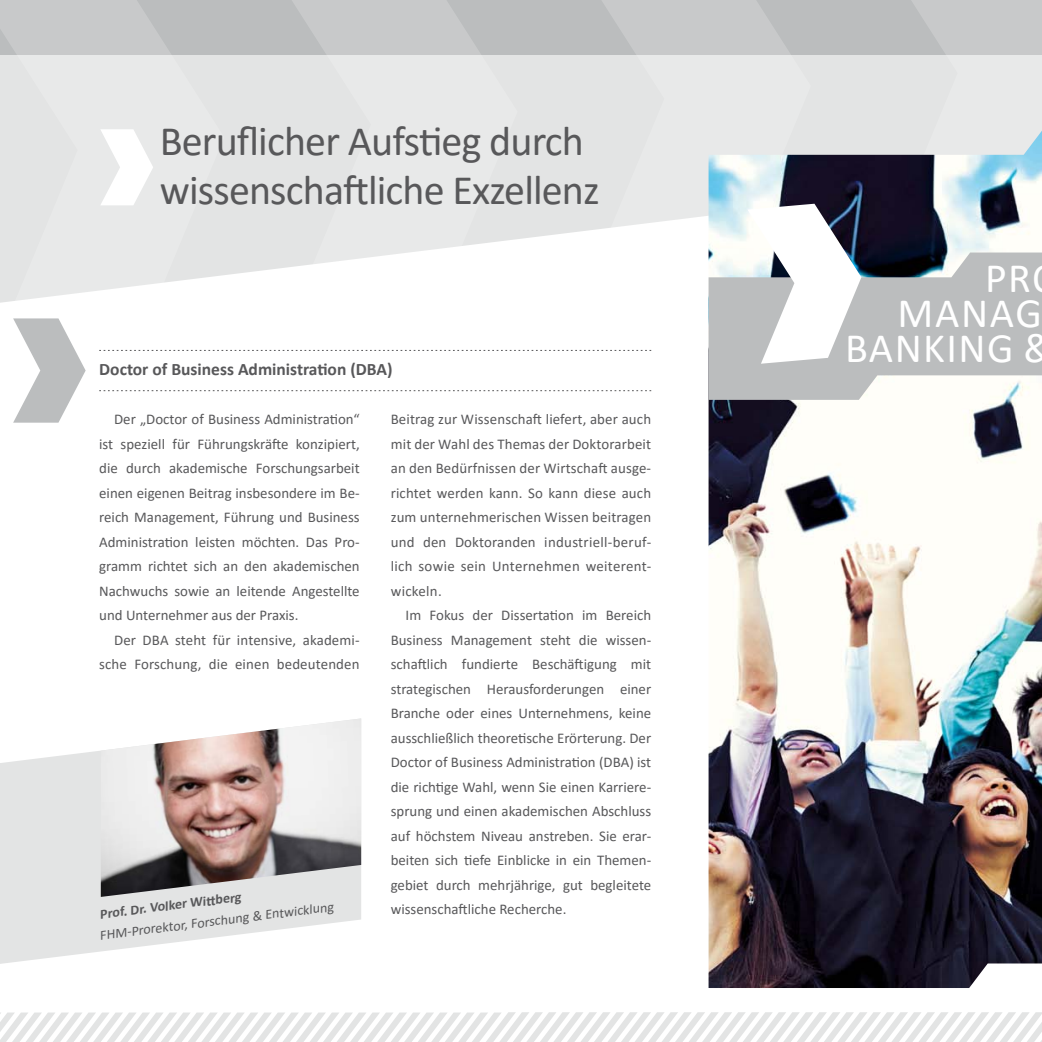
<style>
.page{position:relative;width:1042px;height:1042px;background:#fff}
.page>*{position:absolute;margin:0;border:0;box-sizing:border-box;transform-origin:0 0}
.t1{font:42px/49px "Calibri";letter-spacing:-.02em;color:#58585a}
.t2{font:42px "Calibri";color:#fff}
.t3{font:700 17.5px "Calibri";color:#58585a}
.t4{font:14.88px/24.5px "Calibri";color:#58585a;text-align:justify}
.t5{font:13.83px "Calibri";color:#58585a}
.t6{font:700 13.83px "Calibri";color:#58585a}
</style>
<div class="page">
<svg style="left:224px;top:55px;width:631px;height:220px;fill:#e3e4e4"></svg>
<div style="left:0;top:0;width:1042px;height:55px;background:#bbbdbe"></div>
<svg style="left:0;top:0;width:224px;height:303px;fill:#e8e9e9"></svg>
<svg style="left:268px;top:0;width:249px;height:275px;fill:#e6e7e7"></svg>
<svg style="left:561px;top:0;width:250px;height:275px;fill:#e3e4e4"></svg>
<svg style="left:855px;top:0;width:187px;height:131px;fill:#e3e4e4"></svg>
<svg style="left:99px;top:350px;width:552px;height:1px"></svg>
<svg style="left:99px;top:390px;width:552px;height:1px"></svg>
<svg style="left:13px;top:318px;width:73px;height:105px"></svg>
<svg style="left:0;top:750px;width:361px;height:214px;fill:#e3e4e4"></svg>
<img style="left:101px;top:718px;width:260px;height:179px">
<svg style="left:100px;top:129px;width:53px;height:76px"></svg>
<svg style="left:0;top:1012px;width:1042px;height:30px"></svg>
<img style="left:708px;top:131px;width:334px;height:857px">
<svg style="left:708px;top:252px;width:334px;height:148px;fill:#bbbdbe"></svg>
<svg style="left:747px;top:204px;width:114px;height:160px"></svg>
<h1 class="t1" style="left:160px;top:115px;width:441px">Beruflicher Aufstieg durch wissenschaftliche Exzellenz</h1>
<p class="t3" style="left:99px;top:357px;width:295px">Doctor of Business Administration (DBA)</p>
<p class="t4" style="left:99px;top:407px;width:262px;text-indent:15px">Der „Doctor of Business Administration“ ist speziell für Führungskräfte konzipiert, die durch akademische Forschungsarbeit einen eigenen Beitrag insbesondere im Be&shy;reich Management, Führung und Business Administration leisten möchten. Das Pro&shy;gramm richtet sich an den akademischen Nachwuchs sowie an leitende Angestellte und Unternehmer aus der Praxis.</p>
<p class="t4" style="left:99px;top:627px;width:262px;text-align:right">Der DBA steht für intensive, akademi&shy;sche Forschung, die einen bedeutenden</p>
<p class="t6" style="left:99px;top:904px;width:144px;rotate:-7deg">Prof. Dr. Volker Witt berg</p>
<p class="t5" style="left:99px;top:925px;width:239px;rotate:-7deg">FHM-Prorektor, Forschung &amp; Entwicklung</p>
<p class="t4" style="left:391px;top:407px;width:262px">Beitrag zur Wissenschaft liefert, aber auch mit der Wahl des Themas der Doktorarbeit an den Bedürfnissen der Wirtschaft ausge&shy;richtet werden kann. So kann diese auch zum unternehmerischen Wissen beitragen und den Doktoranden industriell-beruf&shy;lich sowie sein Unternehmen weiterent&shy;wickeln.</p>
<p class="t4" style="left:391px;top:603px;width:262px;text-indent:15px">Im Fokus der Dissertation im Bereich Business Management steht die wissen&shy;schaftlich fundierte Beschäftigung mit strategischen Herausforderungen einer Branche oder eines Unternehmens, keine ausschließlich theoretische Erörterung. Der Doctor of Business Administration (DBA) ist die richtige Wahl, wenn Sie einen Karriere&shy;sprung und einen akademischen Abschluss auf höchstem Niveau anstreben. Sie erar&shy;beiten sich tiefe Einblicke in ein Themen&shy;gebiet durch mehrjährige, gut begleitete wissenschaftliche Recherche.</p>
<h1 class="t2" style="left:985px;top:249px;width:39px">Pr</h1>
<h1 class="t2" style="left:708px;top:284px;width:62px">mana</h1>
<h1 class="t2" style="left:1015px;top:284px;width:28px">g</h1>
<h1 class="t2" style="left:845px;top:319px;width:48px">Bankin</h1>
<h1 class="t2" style="left:987px;top:319px;width:67px">g &amp;</h1>
</div>
